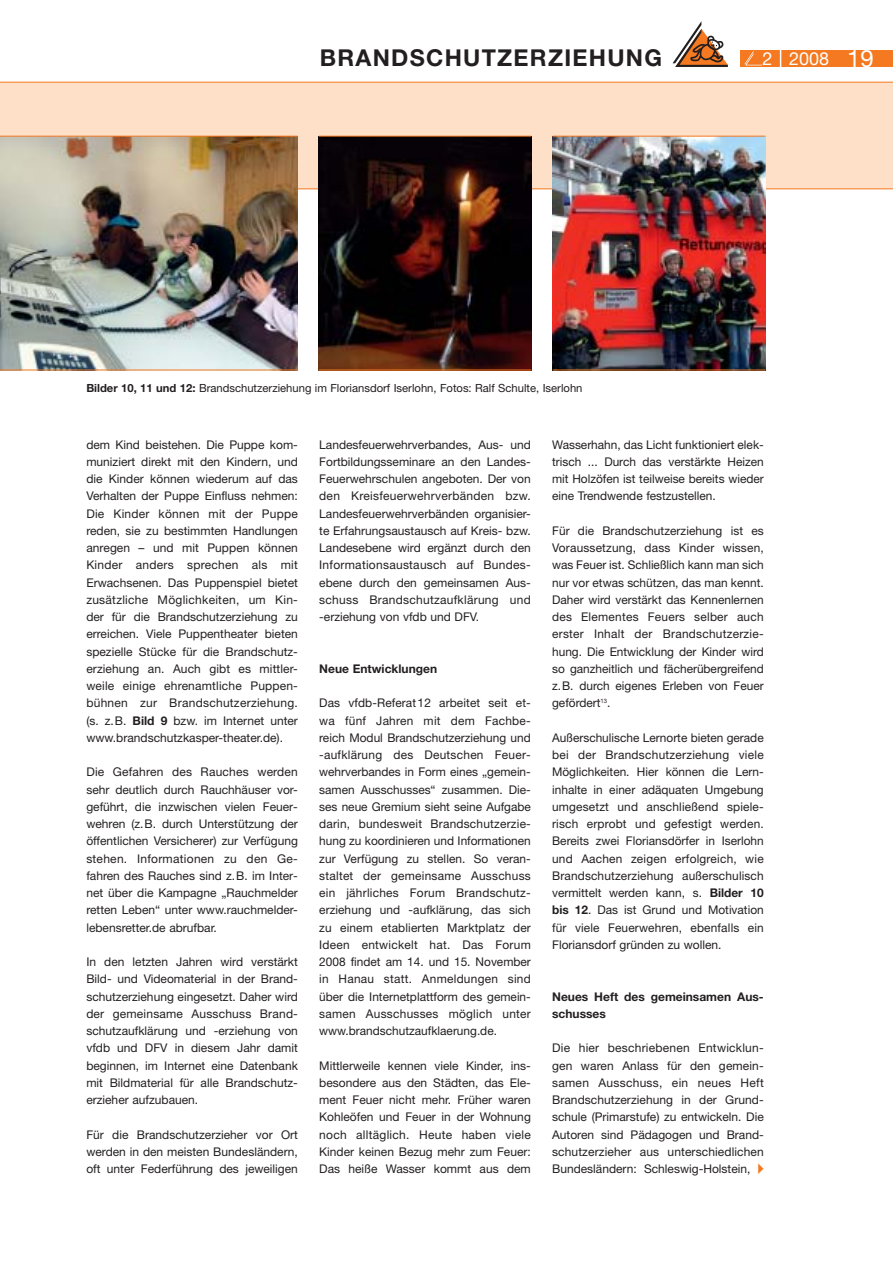
<style>
.page{position:relative;width:893px;height:1263px;background:#fff}
.page>*{position:absolute;margin:0;border:0;box-sizing:border-box;transform-origin:0 0}
.t1{font:700 23.25px "Helvetica Neue";letter-spacing:.055em;color:#231f20}
.t2{font:18px "Helvetica Neue";color:#fff}
.t3{font:12px/17.2px "Helvetica Neue";color:#231f20;text-align:justify}
.t4{font:700 12px/17.2px "Helvetica Neue";color:#231f20}
.t5{font:11.25px "Helvetica Neue";color:#231f20}
.s1{font-size:24px}
.s2{font-weight:700}
</style>
<div class="page">
<div style="left:0;top:82px;width:892px;height:106px;background:#fee0c8"></div>
<hr style="left:0;top:188px;width:892px;height:1px;background:#f47920">
<img style="left:319px;top:137px;width:212px;height:233px">
<img style="left:0;top:137px;width:297px;height:233px">
<img style="left:553px;top:137px;width:212px;height:233px">
<svg style="left:672px;top:21px;width:56px;height:46px"></svg>
<div style="left:740px;top:50px;width:152px;height:17px;background:#f47920"></div>
<svg style="left:744px;top:51px;width:18px;height:14px"></svg>
<svg style="left:780px;top:50px;width:1px;height:17px"></svg>
<hr style="left:0;top:82px;width:892px;height:1px;background:#f47920">
<hr style="left:0;top:136px;width:297px;height:1px;background:#f47920">
<hr style="left:319px;top:136px;width:212px;height:1px;background:#f47920">
<hr style="left:553px;top:136px;width:212px;height:1px;background:#f47920">
<hr style="left:553px;top:370px;width:212px;height:1px;background:#f47920">
<hr style="left:319px;top:370px;width:212px;height:1px;background:#f47920">
<hr style="left:0;top:370px;width:297px;height:1px;background:#f47920">
<h1 class="t1" style="left:320px;top:50px;width:344px">BRANDSCHUTZERZIEHUNG</h1>
<h2 class="t2" style="left:762px;top:52px;width:113px">2 2008 <span class="s1">19</span></h2>
<p class="t5" style="left:86px;top:384px;width:498px"><span class="s2">Bilder 10, 11 und 12:</span> Brandschutzerziehung im Floriansdorf Iserlohn, Fotos: Ralf Schulte, Iserlohn</p>
<p class="t3" style="left:86px;top:437px;width:213px">dem Kind beistehen. Die Puppe kom&shy;muniziert direkt mit den Kindern, und die Kinder können wiederum auf das Verhalten der Puppe Einfluss nehmen:<br>Die Kinder können mit der Puppe reden, sie zu bestimmten Handlungen anregen – und mit Puppen können Kinder anders sprechen als mit Erwachsenen. Das Puppenspiel bietet zusätzliche Möglichkeiten, um Kin&shy;der für die Brandschutzerziehung zu erreichen. Viele Puppentheater bieten spezielle Stücke für die Brandschutz&shy;erziehung an. Auch gibt es mittler&shy;weile einige ehrenamtliche Puppen&shy;bühnen zur Brandschutzerziehung. (s. z.B. <span class="s2">Bild 9</span> bzw. im Internet unter www.brandschutzkasper-theater.de).</p>
<p class="t3" style="left:86px;top:765px;width:213px">Die Gefahren des Rauches werden sehr deutlich durch Rauchhäuser vor&shy;geführt, die inzwischen vielen Feuer&shy;wehren (z.B. durch Unterstützung der öffentlichen Versicherer) zur Verfügung stehen. Informationen zu den Ge&shy;fahren des Rauches sind z.B. im Inter&shy;net über die Kampagne „Rauchmelder retten Leben“ unter www.rauchmelder&shy;lebensretter.de abrufbar.</p>
<p class="t3" style="left:86px;top:954px;width:213px">In den letzten Jahren wird verstärkt Bild- und Videomaterial in der Brand&shy;schutzerziehung eingesetzt. Daher wird der gemeinsame Ausschuss Brand&shy;schutzaufklärung und -erziehung von vfdb und DFV in diesem Jahr damit beginnen, im Internet eine Datenbank mit Bildmaterial für alle Brandschutz&shy;erzieher aufzubauen.</p>
<p class="t3" style="left:86px;top:1127px;width:213px">Für die Brandschutzerzieher vor Ort werden in den meisten Bundesländern, oft unter Federführung des jeweiligen</p>
<p class="t3" style="left:319px;top:437px;width:213px">Landesfeuerwehrverbandes, Aus- und Fortbildungsseminare an den Landes-Feuerwehrschulen angeboten. Der von den Kreisfeuerwehrverbänden bzw.<br>Landesfeuerwehrverbänden organisier&shy;te Erfahrungsaustausch auf Kreis- bzw.<br>Landesebene wird ergänzt durch den Informationsaustausch auf Bundes&shy;ebene durch den gemeinsamen Aus&shy;schuss Brandschutzaufklärung und -erziehung von vfdb und DFV.</p>
<p class="t4" style="left:319px;top:661px;width:119px">Neue Entwicklungen</p>
<p class="t3" style="left:319px;top:696px;width:213px">Das vfdb-Referat12 arbeitet seit et&shy;wa fünf Jahren mit dem Fachbe&shy;reich Modul Brandschutzerziehung und -aufklärung des Deutschen Feuer&shy;wehrverbandes in Form eines „gemein&shy;samen Ausschusses“ zusammen. Die&shy;ses neue Gremium sieht seine Aufgabe darin, bundesweit Brandschutzerzie&shy;hung zu koordinieren und Informationen zur Verfügung zu stellen. So veran&shy;staltet der gemeinsame Ausschuss ein jährliches Forum Brandschutz&shy;erziehung und -aufklärung, das sich zu einem etablierten Marktplatz der Ideen entwickelt hat. Das Forum 2008 findet am 14. und 15. November in Hanau statt. Anmeldungen sind über die Internetplattform des gemein&shy;samen Ausschusses möglich unter www.brandschutzaufklaerung.de.</p>
<p class="t3" style="left:319px;top:1058px;width:213px">Mittlerweile kennen viele Kinder, ins&shy;besondere aus den Städten, das Ele&shy;ment Feuer nicht mehr. Früher waren Kohleöfen und Feuer in der Wohnung noch alltäglich. Heute haben viele Kinder keinen Bezug mehr zum Feuer:<br>Das heiße Wasser kommt aus dem</p>
<p class="t3" style="left:552px;top:437px;width:213px">Wasserhahn, das Licht funktioniert elek&shy;trisch ... Durch das verstärkte Heizen mit Holzöfen ist teilweise bereits wieder eine Trendwende festzustellen.</p>
<p class="t3" style="left:552px;top:523px;width:213px">Für die Brandschutzerziehung ist es Voraussetzung, dass Kinder wissen, was Feuer ist. Schließlich kann man sich nur vor etwas schützen, das man kennt.<br>Daher wird verstärkt das Kennenlernen des Elementes Feuers selber auch erster Inhalt der Brandschutzerzie&shy;hung. Die Entwicklung der Kinder wird so ganzheitlich und fächerübergreifend z.B. durch eigenes Erleben von Feuer gefördert<sup>13</sup>.</p>
<p class="t3" style="left:552px;top:730px;width:213px">Außerschulische Lernorte bieten gerade bei der Brandschutzerziehung viele Möglichkeiten. Hier können die Lern&shy;inhalte in einer adäquaten Umgebung umgesetzt und anschließend spiele&shy;risch erprobt und gefestigt werden.<br>Bereits zwei Floriansdörfer in Iserlohn und Aachen zeigen erfolgreich, wie Brandschutzerziehung außerschulisch vermittelt werden kann, s. <span class="s2">Bilder 10 bis 12</span>. Das ist Grund und Motivation für viele Feuerwehren, ebenfalls ein Floriansdorf gründen zu wollen.</p>
<p class="t4" style="left:552px;top:989px;width:213px">Neues Heft des gemeinsamen Aus&shy;schusses</p>
<p class="t3" style="left:552px;top:1041px;width:213px">Die hier beschriebenen Entwicklun&shy;gen waren Anlass für den gemein&shy;samen Ausschuss, ein neues Heft Brandschutzerziehung in der Grund&shy;schule (Primarstufe) zu entwickeln. Die Autoren sind Pädagogen und Brand&shy;schutzerzieher aus unterschiedlichen Bundesländern: Schleswig-Holstein,</p>
</div>
